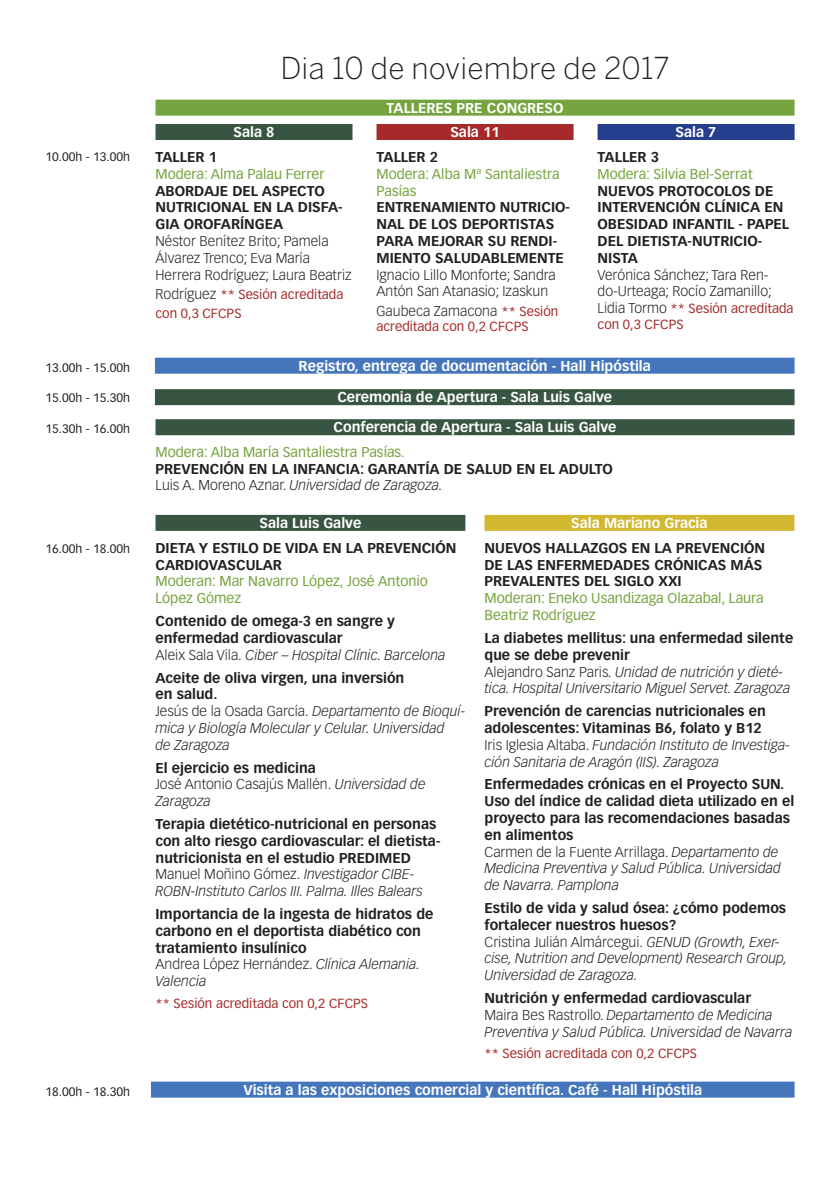
<style>
.page{position:relative;width:840px;height:1191px;background:#fff}
.page>*{position:absolute;margin:0;border:0;box-sizing:border-box;transform-origin:0 0}
.t1{font:300 30px "Benton Sans";letter-spacing:.005em;color:#231f20}
.Titulo_ponencia{font:700 14px/16.8px "Vectora LH";color:#231f20}
.Titulo_ponencia-2{font:italic 300 14px/16.8px "Vectora LH";color:#231f20}
.t2{font:700 14px "Vectora LH";color:#fff}
.Moderador_verde{font:14px/16.8px "Vectora LH";color:#75a33d}
.Ponentes{font:300 14px/16.8px "Vectora LH";color:#231f20}
.Titulo_ponencia-3{font:300 14px/16.8px "Vectora LH";color:#231f20}
.Ponentes-2{font:13px/19.2px "Vectora LH";color:#a52a29}
.Sesión_acreditada{font:13px "Vectora LH";color:#a52a29}
.Titulo_ponencia-4{font:13px "Vectora LH";color:#a52a29}
.t3{font:12px "Vectora LH";color:#231f20}
.s1{font-weight:300;font-size:14px;color:#231f20}
.s2{font-weight:400;font-size:13px;color:#a52a29}
.s3{font-style:normal}
.s4{font-style:italic}
</style>
<div class="page">
<div style="left:155px;top:515px;width:310px;height:16px;background:#385443"></div>
<div style="left:484px;top:515px;width:310px;height:16px;background:#d2b731"></div>
<div style="left:155px;top:100px;width:639px;height:16px;background:#75a33d"></div>
<div style="left:155px;top:358px;width:639px;height:16px;background:#4576bc"></div>
<div style="left:155px;top:389px;width:639px;height:16px;background:#385443"></div>
<div style="left:155px;top:419px;width:639px;height:16px;background:#385443"></div>
<div style="left:151px;top:1081px;width:643px;height:16px;background:#4576bc"></div>
<div style="left:155px;top:124px;width:197px;height:16px;background:#385443"></div>
<div style="left:376px;top:124px;width:197px;height:16px;background:#a52a29"></div>
<div style="left:597px;top:124px;width:197px;height:16px;background:#253f8e"></div>
<p class="t1" style="left:280px;top:50px;width:390px">Dia 10 de noviembre de 2017</p>
<p class="t3" style="left:45px;top:149px;width:86px">10.00h - 13.00h</p>
<p class="t3" style="left:45px;top:361px;width:86px">13.00h - 15.00h</p>
<p class="t3" style="left:45px;top:391px;width:86px">15.00h - 15.30h</p>
<p class="t3" style="left:45px;top:421px;width:86px">15.30h - 16.00h</p>
<p class="t3" style="left:45px;top:541px;width:86px">16.00h - 18.00h</p>
<p class="t2" style="left:233px;top:124px;width:42px">Sala 8</p>
<p class="Titulo_ponencia" style="left:155px;top:149px;width:63px">TALLER 1</p>
<p class="Moderador_verde" style="left:155px;top:165px;width:170px">Modera: Alma Palau Ferrer</p>
<p class="Titulo_ponencia" style="left:155px;top:182px;width:188px">ABORDAJE DEL ASPECTO<br>NUTRICIONAL EN LA DISFA-<br>GIA OROFARÍNGEA</p>
<p class="Ponentes" style="left:155px;top:233px;width:197px">Néstor Benítez Brito; Pamela<br>Álvarez Trenco; Eva María<br>Herrera Rodríguez; Laura Beatriz</p>
<p class="Ponentes-2" style="left:155px;top:285px;width:189px"><span class="s1">Rodríguez</span> ** Sesión acreditada con 0,3 CFCPS</p>
<p class="t2" style="left:386px;top:99px;width:178px">TALLERES PRE CONGRESO</p>
<p class="t2" style="left:450px;top:124px;width:51px">Sala 11</p>
<p class="Titulo_ponencia" style="left:376px;top:149px;width:63px">TALLER 2</p>
<p class="Moderador_verde" style="left:376px;top:165px;width:185px">Modera: Alba Mª Santaliestra<br>Pasías</p>
<p class="Titulo_ponencia" style="left:376px;top:199px;width:195px">ENTRENAMIENTO NUTRICIO-<br>NAL DE LOS DEPORTISTAS<br>PARA MEJORAR SU RENDI-<br>MIENTO SALUDABLEMENTE</p>
<p class="Ponentes" style="left:376px;top:266px;width:181px">Ignacio Lillo Monforte; Sandra<br>Antón San Atanasio; Izaskun</p>
<p class="Ponentes" style="left:376px;top:302px;width:183px">Gaubeca Zamacona <span class="s2">** Sesión</span></p>
<p class="Ponentes-2" style="left:376px;top:317px;width:153px">acreditada con 0,2 CFCPS</p>
<p class="t2" style="left:675px;top:124px;width:42px">Sala 7</p>
<p class="Titulo_ponencia" style="left:597px;top:149px;width:63px">TALLER 3</p>
<p class="Moderador_verde" style="left:597px;top:165px;width:156px">Modera: Silvia Bel-Serrat</p>
<p class="Titulo_ponencia" style="left:597px;top:182px;width:193px">NUEVOS PROTOCOLOS DE<br>INTERVENCIÓN CLÍNICA EN<br>OBESIDAD INFANTIL - PAPEL<br>DEL DIETISTA-NUTRICIO-<br>NISTA</p>
<p class="Ponentes" style="left:597px;top:266px;width:176px">Verónica Sánchez; Tara Ren&shy;do-Urteaga; Rocío Zamanillo;</p>
<p class="Ponentes-2" style="left:597px;top:301px;width:197px;line-height:15.6px"><span class="s1">Lidia Tormo</span> ** Sesión acreditada con 0,3 CFCPS</p>
<p class="t2" style="left:298px;top:357px;width:353px">Registro, entrega de documentación - Hall Hipóstila</p>
<p class="t2" style="left:337px;top:389px;width:276px">Ceremonia de Apertura - Sala Luis Galve</p>
<p class="t2" style="left:333px;top:419px;width:284px">Conferencia de Apertura - Sala Luis Galve</p>
<p class="Moderador_verde" style="left:155px;top:443px;width:250px">Modera: Alba María Santaliestra Pasías.</p>
<p class="Titulo_ponencia" style="left:155px;top:460px;width:458px">PREVENCIÓN EN LA INFANCIA: GARANTÍA DE SALUD EN EL ADULTO</p>
<p class="Titulo_ponencia-2" style="left:155px;top:477px;width:288px"><span class="s3">Luis A. Moreno Aznar.</span> Universidad de Zaragoza.</p>
<p class="t2" style="left:259px;top:514px;width:103px">Sala Luis Galve</p>
<p class="Titulo_ponencia" style="left:155px;top:539px;width:302px">DIETA Y ESTILO DE VIDA EN LA PREVENCIÓN<br>CARDIOVASCULAR</p>
<p class="Moderador_verde" style="left:155px;top:573px;width:274px">Moderan: Mar Navarro López, José Antonio<br>López Gómez</p>
<p class="Titulo_ponencia" style="left:155px;top:612px;width:241px">Contenido de omega-3 en sangre y</p>
<p class="Titulo_ponencia" style="left:155px;top:629px;width:188px">enfermedad cardiovascular</p>
<p class="Titulo_ponencia-2" style="left:155px;top:646px;width:291px"><span class="s3">Aleix Sala Vila.</span> Ciber – Hospital Clínic. Barcelona</p>
<p class="Titulo_ponencia" style="left:155px;top:669px;width:250px">Aceite de oliva virgen, una inversión</p>
<p class="Titulo_ponencia" style="left:155px;top:686px;width:63px">en salud.</p>
<p class="Titulo_ponencia-2" style="left:155px;top:703px;width:311px"><span class="s3">Jesús de la Osada García.</span> Departamento de Bioquí&shy;mica y Biología Molecular y Celular. Universidad<br>de Zaragoza</p>
<p class="Titulo_ponencia" style="left:155px;top:759px;width:162px">El ejercicio es medicina</p>
<p class="Titulo_ponencia-3" style="left:155px;top:776px;width:271px">José Antonio Casajús Mallén. <span class="s4">Universidad de<br>Zaragoza</span></p>
<p class="Titulo_ponencia" style="left:155px;top:815px;width:286px">Terapia dietético-nutricional en personas con alto riesgo cardiovascular: el dietista-</p>
<p class="Titulo_ponencia" style="left:155px;top:849px;width:257px">nutricionista en el estudio PREDIMED</p>
<p class="Titulo_ponencia-2" style="left:155px;top:866px;width:269px"><span class="s3">Manuel Moñino Gómez.</span> Investigador CIBE-<br>ROBN-Instituto Carlos III. Palma. Illes Balears</p>
<p class="Titulo_ponencia" style="left:155px;top:905px;width:279px">Importancia de la ingesta de hidratos de carbono en el deportista diabético con</p>
<p class="Titulo_ponencia" style="left:155px;top:939px;width:152px">tratamiento insulínico</p>
<p class="Titulo_ponencia-2" style="left:155px;top:956px;width:266px"><span class="s3">Andrea López Hernández.</span> Clínica Alemania.<br>Valencia</p>
<p class="Sesión_acreditada" style="left:155px;top:995px;width:214px">** Sesión acreditada con 0,2 CFCPS</p>
<p class="t2" style="left:571px;top:514px;width:138px">Sala Mariano Gracia</p>
<p class="Titulo_ponencia" style="left:484px;top:539px;width:282px">NUEVOS HALLAZGOS EN LA PREVENCIÓN</p>
<p class="Titulo_ponencia" style="left:484px;top:556px;width:279px">DE LAS ENFERMEDADES CRÓNICAS MÁS<br>PREVALENTES DEL SIGLO XXI</p>
<p class="Moderador_verde" style="left:484px;top:590px;width:281px">Moderan: Eneko Usandizaga Olazabal, Laura<br>Beatriz Rodríguez</p>
<p class="Titulo_ponencia" style="left:484px;top:629px;width:310px">La diabetes mellitus: una enfermedad silente que se debe prevenir</p>
<p class="Titulo_ponencia-2" style="left:484px;top:663px;width:307px"><span class="s3">Alejandro Sanz Paris.</span> Unidad de nutrición y dieté&shy;tica. Hospital Universitario Miguel Servet. Zaragoza</p>
<p class="Titulo_ponencia" style="left:484px;top:702px;width:283px">Prevención de carencias nutricionales en adolescentes: Vitaminas B6, folato y B12</p>
<p class="Titulo_ponencia-2" style="left:484px;top:736px;width:307px"><span class="s3">Iris Iglesia Altaba.</span> Fundación Instituto de Investiga&shy;ción Sanitaria de Aragón (IIS). Zaragoza</p>
<p class="Titulo_ponencia" style="left:484px;top:776px;width:311px">Enfermedades crónicas en el Proyecto SUN.<br>Uso del índice de calidad dieta utilizado en el proyecto para las recomendaciones basadas en alimentos</p>
<p class="Titulo_ponencia-2" style="left:484px;top:843px;width:298px"><span class="s3">Carmen de la Fuente Arrillaga.</span> Departamento de<br>Medicina Preventiva y Salud Pública. Universidad de Navarra. Pamplona</p>
<p class="Titulo_ponencia" style="left:484px;top:899px;width:303px">Estilo de vida y salud ósea: ¿cómo podemos fortalecer nuestros huesos?</p>
<p class="Titulo_ponencia-2" style="left:484px;top:933px;width:304px"><span class="s3">Cristina Julián Almárcegui.</span> GENUD (Growth, Exer&shy;cise, Nutrition and Development) Research Group,<br>Universidad de Zaragoza.</p>
<p class="Titulo_ponencia" style="left:484px;top:989px;width:268px">Nutrición y enfermedad cardiovascular</p>
<p class="Titulo_ponencia-2" style="left:484px;top:1006px;width:309px"><span class="s3">Maira Bes Rastrollo.</span> Departamento de Medicina<br>Preventiva y Salud Pública. Universidad de Navarra</p>
<p class="Titulo_ponencia-4" style="left:484px;top:1046px;width:214px">** Sesión acreditada con 0,2 CFCPS</p>
<p class="t3" style="left:45px;top:1084px;width:86px">18.00h - 18.30h</p>
<p class="t2" style="left:243px;top:1081px;width:460px">Visita a las exposiciones comercial y científica. Café - Hall Hipóstila</p>
</div>
